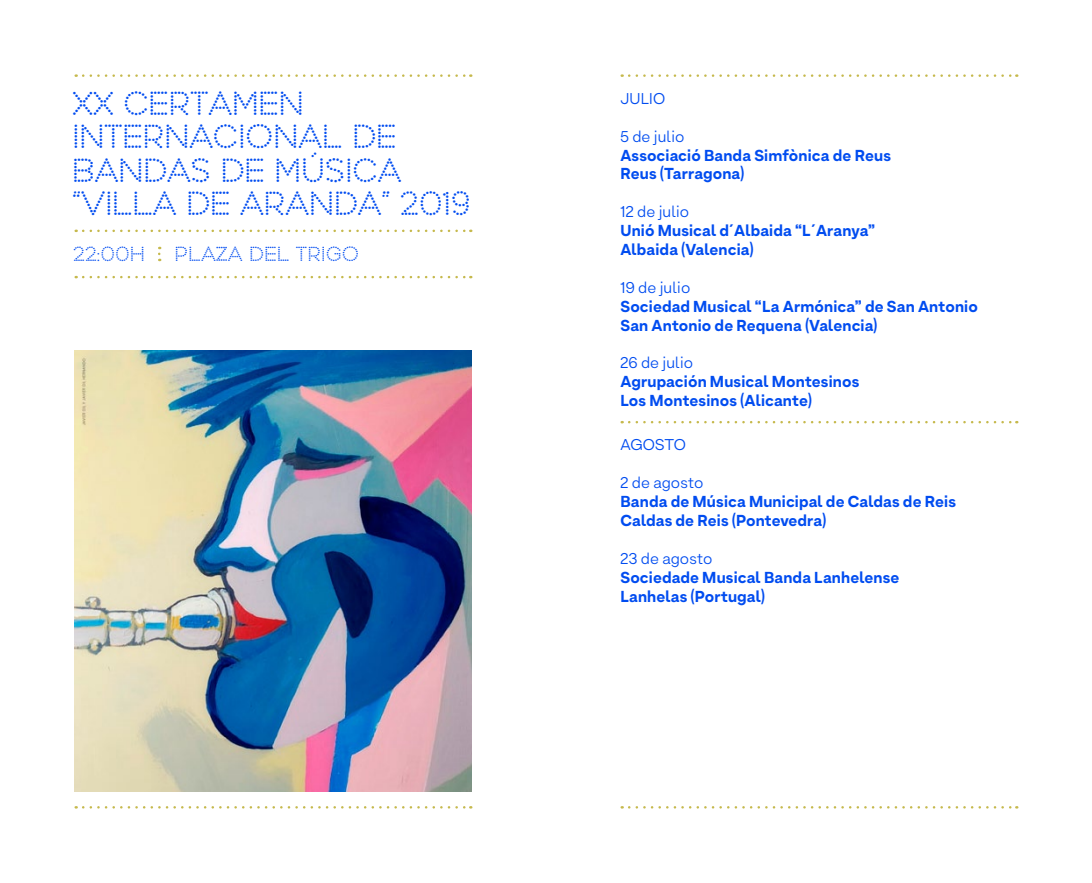
<style>
.page{position:relative;width:1092px;height:883px;background:#fff}
.page>*{position:absolute;margin:0;border:0;box-sizing:border-box;transform-origin:0 0}
.t1{font:31.5px/33.2px "Perfograma";letter-spacing:-.02em;color:#004cf0}
.t2{font:19.25px "Perfograma";color:#004cf0}
.t3{font:800 15.75px/18.9px "Armin Grotesk";letter-spacing:.01em;color:#004cf0}
.t4{font:15.75px "Armin Grotesk";letter-spacing:.01em;color:#004cf0}
</style>
<div class="page">
<img style="left:74px;top:350px;width:397px;height:441px">
<svg style="left:158px;top:247px;width:2px;height:14px"></svg>
<svg style="left:83px;top:74px;width:388px;height:3px"></svg>
<svg style="left:83px;top:230px;width:388px;height:2px"></svg>
<svg style="left:83px;top:276px;width:388px;height:2px"></svg>
<svg style="left:83px;top:806px;width:388px;height:3px"></svg>
<svg style="left:629px;top:74px;width:388px;height:3px"></svg>
<svg style="left:629px;top:806px;width:388px;height:3px"></svg>
<svg style="left:629px;top:421px;width:388px;height:2px"></svg>
<h1 class="t1" style="left:72px;top:89px;width:400px">XX CERTAMEN<br>INTERNACIONAL DE<br>BANDAS DE MÚSICA “VILLA DE ARANDA” 2019</h1>
<p class="t2" style="left:73px;top:243px;width:73px">22:00H</p>
<p class="t2" style="left:174px;top:243px;width:186px">PLAZA DEL TRIGO</p>
<p class="t4" style="left:620px;top:89px;width:46px">JULIO</p>
<p class="t4" style="left:620px;top:126px;width:65px">5 de julio</p>
<p class="t3" style="left:620px;top:147px;width:272px">Associació Banda Simfònica de Reus<br>Reus (Tarragona)</p>
<p class="t4" style="left:620px;top:202px;width:70px">12 de julio</p>
<p class="t3" style="left:620px;top:223px;width:256px">Unió Musical d´Albaida “L´Aranya”<br>Albaida (Valencia)</p>
<p class="t4" style="left:620px;top:278px;width:71px">19 de julio</p>
<p class="t3" style="left:620px;top:298px;width:359px">Sociedad Musical “La Armónica” de San Antonio<br>San Antonio de Requena (Valencia)</p>
<p class="t4" style="left:620px;top:353px;width:74px">26 de julio</p>
<p class="t3" style="left:620px;top:374px;width:240px">Agrupación Musical Montesinos<br>Los Montesinos (Alicante)</p>
<p class="t4" style="left:620px;top:435px;width:67px">AGOSTO</p>
<p class="t4" style="left:620px;top:473px;width:84px">2 de agosto</p>
<p class="t3" style="left:620px;top:493px;width:337px">Banda de Música Municipal de Caldas de Reis<br>Caldas de Reis (Pontevedra)</p>
<p class="t4" style="left:620px;top:549px;width:93px">23 de agosto</p>
<p class="t3" style="left:620px;top:569px;width:280px">Sociedade Musical Banda Lanhelense<br>Lanhelas (Portugal)</p>
</div>
